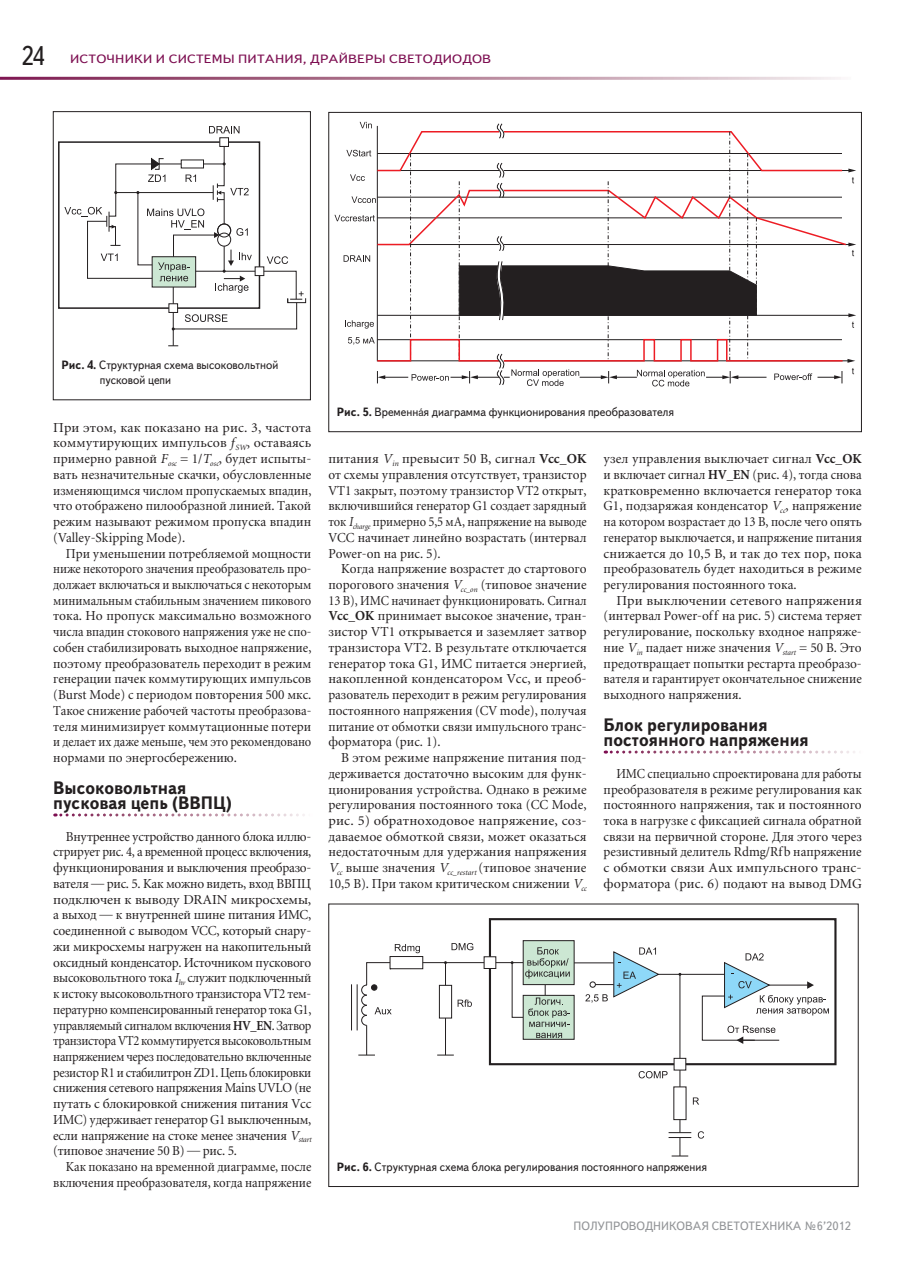
<style>
.page{position:relative;width:915px;height:1263px;background:#fff}
.page>*{position:absolute;margin:0;border:0;box-sizing:border-box;transform-origin:0 0}
.t1{font:27px "Text Book C";color:#231f20;scale:.9 1}
.t2{font:700 18px/15.8px "Text Book C";color:#231f20;scale:.94 1}
.t3{font:13.5px/15.8px "Miniature";color:#231f20;text-align:justify}
.t4{font:13.5px/15.8px "Miniature";color:#231f20;text-align:justify;scale:.96 1}
.t5{font:13.5px/15.8px "Miniature";color:#231f20;text-align:justify;scale:.95 1}
.t6{font:13.5px/15.8px "Miniature";color:#231f20;text-align:justify;scale:.91 1}
.t7{font:13.5px/15.8px "Miniature";color:#231f20;text-align:right;scale:.92 1}
.t8{font:12px/15.8px "Text Book C";color:#231f20;scale:.95 1}
.t9{font:12px "Text Book C";letter-spacing:.01em;color:#7d0e51;scale:1.17 1}
.t10{font:12px "Text Book C";color:#939598}
.s1{font-weight:700}
.s2{font-style:italic}
.s3{font-family:"Arial";font-size:10.5px}
</style>
<div class="page">
<svg style="left:55px;top:813px;width:250px;height:3px"></svg>
<svg style="left:605px;top:750px;width:250px;height:3px"></svg>
<div style="left:287px;top:298px;width:19px;height:5px;border:1px solid #231f20"></div>
<hr style="left:173px;top:287px;width:1px;height:59px;background:#231f20">
<div style="left:219px;top:137px;width:10px;height:10px;background:#fff;border:1px solid #231f20"></div>
<svg style="left:209px;top:126px;width:30px;height:7px"></svg>
<svg style="left:64px;top:141px;width:239px;height:189px"></svg>
<div style="left:53px;top:111px;width:258px;height:289px;border:1px solid #231f20"></div>
<div style="left:488px;top:918px;width:348px;height:147px;border:2px solid #231f20"></div>
<svg style="left:358px;top:1055px;width:17px;height:1px"></svg>
<svg style="left:437px;top:1055px;width:16px;height:1px"></svg>
<hr style="left:366px;top:1025px;width:1px;height:30px;background:#231f20">
<hr style="left:445px;top:963px;width:1px;height:92px;background:#231f20">
<hr style="left:567px;top:962px;width:46px;height:1px;background:#231f20">
<hr style="left:356px;top:984px;width:1px;height:46px;background:#231f20">
<hr style="left:351px;top:984px;width:1px;height:46px;background:#231f20">
<hr style="left:658px;top:974px;width:66px;height:1px;background:#231f20">
<hr style="left:679px;top:974px;width:1px;height:159px;background:#231f20">
<div style="left:673px;top:1058px;width:13px;height:12px;background:#fff;border:1px solid #231f20"></div>
<div style="left:673px;top:1086px;width:13px;height:34px;background:#fff"></div>
<svg style="left:585px;top:947px;width:75px;height:56px"></svg>
<svg style="left:692px;top:1097px;width:7px;height:7px"></svg>
<svg style="left:697px;top:1131px;width:7px;height:7px"></svg>
<svg style="left:638px;top:1071px;width:29px;height:7px"></svg>
<svg style="left:668px;top:1132px;width:23px;height:25px"></svg>
<svg style="left:701px;top:953px;width:127px;height:91px"></svg>
<div style="left:522px;top:940px;width:52px;height:45px;background:#cce7d3;border:1px solid #231f20"></div>
<div style="left:522px;top:995px;width:52px;height:45px;background:#cce7d3;border:1px solid #231f20"></div>
<svg style="left:361px;top:943px;width:209px;height:84px"></svg>
<svg style="left:536px;top:1033px;width:26px;height:5px"></svg>
<div style="left:328px;top:904px;width:530px;height:283px;border:1px solid #231f20"></div>
<svg style="left:334px;top:122px;width:521px;height:264px"></svg>
<h1 class="t1" style="left:21px;top:47px;width:27px">24</h1>
<p class="t9" style="left:70px;top:55px;width:361px">ИСТОЧНИКИ И СИСТЕМЫ ПИТАНИЯ, ДРАЙВЕРЫ СВЕТОДИОДОВ</p>
<p class="t8" style="left:100px;top:358px;width:189px;text-indent:-38px"><span class="s1">Рис. 4.</span> Структурная схема высоковольтной пусковой цепи</p>
<p class="t3" style="left:53px;top:421px;width:259px">При этом, как показано на рис. 3, частота коммутирующих импульсов <span class="s2">f</span> <sub>SW</sub>, оставаясь примерно равной <span class="s2">F</span><sub>osc</sub> = 1/<span class="s2">T</span><sub>osc</sub>, будет испыты&shy;вать незначительные скачки, обусловленные изменяющимся числом пропускаемых впадин, что отображено пилообразной линией. Такой режим называют режимом пропуска впадин (Valley-Skipping Mode).</p>
<p class="t5" style="left:53px;top:546px;width:273px;text-indent:13px">При уменьшении потребляемой мощности ниже некоторого значения преобразователь про&shy;должает включаться и выключаться с некоторым минимальным стабильным значением пикового тока. Но пропуск максимально возможного числа впадин стокового напряжения уже не спо&shy;собен стабилизировать выходное напряжение, поэтому преобразователь переходит в режим генерации пачек коммутирующих импульсов (Burst Mode) с периодом повторения 500 мкс.<br>Такое снижение рабочей частоты преобразова&shy;теля минимизирует коммутационные потери и делает их даже меньше, чем это рекомендовано нормами по энергосбережению.</p>
<h2 class="t2" style="left:53px;top:781px;width:192px">Высоковольтная пусковая цепь (ВВПЦ)</h2>
<p class="t4" style="left:53px;top:830px;width:270px;text-indent:13px">Внутреннее устройство данного блока иллю&shy;стрирует рис. 4, а временной процесс включения, функционирования и выключения преобразо&shy;вателя — рис. 5. Как можно видеть, вход ВВПЦ подключен к выводу DRAIN микросхемы, а выход — к внутренней шине питания ИМС, соединенной с выводом VCC, который снару&shy;жи микросхемы нагружен на накопительный оксидный конденсатор. Источником пускового высоковольтного тока <span class="s2">I</span><sub>hv</sub> служит подключенный к истоку высоковольтного транзистора VT2 тем&shy;пературно компенсированный генератор тока G1, управляемый сигналом включения <span class="s1">HV_EN</span>. Затвор транзистора VT2 коммутируется высоковольтным напряжением через последовательно включенные резистор R1 и стабилитрон ZD1. Цепь блокировки снижения сетевого напряжения Mains UVLO (не путать с блокировкой снижения питания Vcc ИМС) удерживает генератор G1 выключенным, если напряжение на стоке менее значения <span class="s2">V</span><sub>start </sub>(типовое значение 50 В) — рис. 5.</p>
<p class="t7" style="left:53px;top:1160px;width:282px">Как показано на временной диаграмме, после включения преобразователя, когда напряжение</p>
<p class="t8" style="left:337px;top:405px;width:356px"><span class="s1">Рис. 5.</span> Временн<span class="s3">á</span>я диаграмма функционирования преобразователя</p>
<p class="t3" style="left:328px;top:452px;width:260px">питания <span class="s2">V</span><sub>in</sub> превысит 50 В, сигнал <span class="s1">Vcc_OK </span>от схемы управления отсутствует, транзистор VT1 закрыт, поэтому транзистор VT2 открыт, включившийся генератор G1 создает зарядный ток <span class="s2">I</span><sub>charge</sub> примерно 5,5 мА, напряжение на выводе VСС начинает линейно возрастать (интервал Power-on на рис. 5).</p>
<p class="t4" style="left:328px;top:562px;width:270px;text-indent:13px">Когда напряжение возрастет до стартового порогового значения <span class="s2">V</span><sub>cc_on</sub> (типовое значение 13 В), ИМС начинает функционировать. Сигнал <span class="s1">Vcc_OK</span> принимает высокое значение, тран&shy;зистор VT1 открывается и заземляет затвор транзистора VT2. В результате отключается генератор тока G1, ИМС питается энергией, накопленной конденсатором Vcc, и преоб&shy;разователь переходит в режим регулирования постоянного напряжения (CV mode), получая питание от обмотки связи импульсного транс&shy;форматора (рис. 1).</p>
<p class="t3" style="left:328px;top:751px;width:259px;text-indent:13px">В этом режиме напряжение питания под&shy;держивается достаточно высоким для функ&shy;ционирования устройства. Однако в режиме регулирования постоянного тока (CC Mode, рис. 5) обратноходовое напряжение, соз&shy;даваемое обмоткой связи, может оказаться недостаточным для удержания напряжения <span class="s2">V</span><sub>cc</sub> выше значения <span class="s2">V</span><sub>cc_restart</sub> (типовое значение 10,5 В). При таком критическом снижении <span class="s2">V</span><sub>cc</sub></p>
<p class="t3" style="left:603px;top:452px;width:260px">узел управления выключает сигнал <span class="s1">Vcc_OK </span>и включает сигнал <span class="s1">HV_EN</span> (рис. 4), тогда снова кратковременно включается генератор тока G1, подзаряжая конденсатор <span class="s2">V</span><sub>cc</sub>, напряжение на котором возрастает до 13 В, после чего опять генератор выключается, и напряжение питания снижается до 10,5 В, и так до тех пор, пока преобразователь будет находиться в режиме регулирования постоянного тока.</p>
<p class="t3" style="left:603px;top:594px;width:259px;text-indent:13px">При выключении сетевого напряжения (интервал Power-off на рис. 5) система теряет регулирование, поскольку входное напряже&shy;ние <span class="s2">V</span><sub>in</sub> падает ниже значения <span class="s2">V</span><sub>start</sub> = 50 В. Это предотвращает попытки рестарта преобразо&shy;вателя и гарантирует окончательное снижение выходного напряжения.</p>
<h2 class="t2" style="left:603px;top:718px;width:220px">Блок регулирования постоянного напряжения</h2>
<p class="t6" style="left:603px;top:767px;width:285px;text-indent:13px">ИМС специально спроектирована для работы преобразователя в режиме регулирования как постоянного напряжения, так и постоянного тока в нагрузке с фиксацией сигнала обратной связи на первичной стороне. Для этого через резистивный делитель Rdmg/Rfb напряжение с обмотки связи Aux импульсного транс&shy;форматора (рис. 6) подают на вывод DMG</p>
<p class="t8" style="left:337px;top:1160px;width:391px"><span class="s1">Рис. 6.</span> Структурная схема блока регулирования постоянного напряжения</p>
<p class="t10" style="left:573px;top:1222px;width:279px">ПОЛУПРОВОДНИКОВАЯ СВЕТОТЕХНИКА №6’2012</p>
</div>
